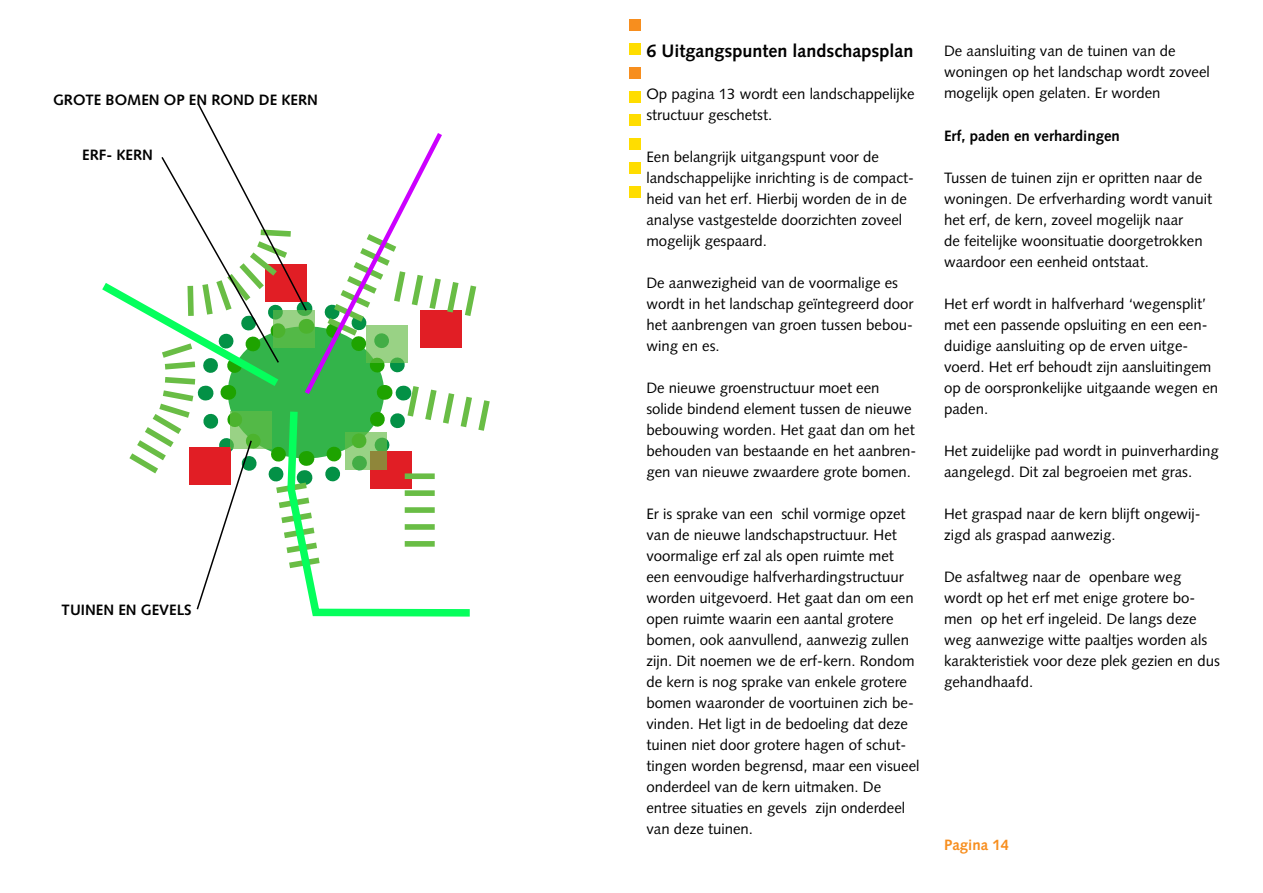
<style>
.page{position:relative;width:1263px;height:893px;background:#fff}
.page>*{position:absolute;margin:0;border:0;box-sizing:border-box;transform-origin:0 0}
.t1{font:700 18px "Syntax";color:#000}
.t2{font:15px/21px "Syntax LT Std";color:#000}
.t3{font:700 15px "Syntax";color:#000}
.t4{font:700 15px "Syntax";color:#f78e1e}
</style>
<div class="page">
<div style="left:629px;top:114px;width:12px;height:12px;background:#fd0"></div>
<div style="left:629px;top:138px;width:12px;height:12px;background:#fd0"></div>
<div style="left:629px;top:162px;width:12px;height:12px;background:#fd0"></div>
<div style="left:629px;top:186px;width:12px;height:12px;background:#fd0"></div>
<div style="left:629px;top:91px;width:12px;height:12px;background:#fd0"></div>
<div style="left:629px;top:67px;width:12px;height:12px;background:#f78e1e"></div>
<div style="left:629px;top:43px;width:12px;height:12px;background:#fd0"></div>
<div style="left:629px;top:19px;width:12px;height:12px;background:#f78e1e"></div>
<svg style="left:102px;top:104px;width:388px;height:513px"></svg>
<p class="t3" style="left:53px;top:91px;width:266px">GROTE BOMEN OP EN ROND DE KERN</p>
<p class="t3" style="left:82px;top:146px;width:72px">ERF- KERN</p>
<p class="t3" style="left:62px;top:601px;width:132px">TUINEN EN GEVELS</p>
<p class="t1" style="left:646px;top:41px;width:269px">6 Uitgangspunten landschapsplan</p>
<p class="t2" style="left:646px;top:84px;width:270px">Op pagina 13 wordt een landschappelijke structuur geschetst.</p>
<p class="t2" style="left:646px;top:147px;width:269px">Een belangrijk uitgangspunt voor de landschappelijke inrichting is de compact&shy;heid van het erf. Hierbij worden de in de analyse vastgestelde doorzichten zoveel mogelijk gespaard.</p>
<p class="t2" style="left:646px;top:273px;width:269px">De aanwezigheid van de voormalige es wordt in het landschap geïntegreerd door het aanbrengen van groen tussen bebou&shy;wing en es.</p>
<p class="t2" style="left:646px;top:378px;width:271px">De nieuwe groenstructuur moet een solide bindend element tussen de nieuwe bebouwing worden. Het gaat dan om het behouden van bestaande en het aanbren&shy;gen van nieuwe zwaardere grote bomen.</p>
<p class="t2" style="left:646px;top:504px;width:275px">Er is sprake van een schil vormige opzet van de nieuwe landschapstructuur. Het voormalige erf zal als open ruimte met een eenvoudige halfverhardingstructuur worden uitgevoerd. Het gaat dan om een open ruimte waarin een aantal grotere bomen, ook aanvullend, aanwezig zullen zijn. Dit noemen we de erf-kern. Rondom de kern is nog sprake van enkele grotere bomen waaronder de voortuinen zich be&shy;vinden. Het ligt in de bedoeling dat deze tuinen niet door grotere hagen of schut&shy;tingen worden begrensd, maar een visueel onderdeel van de kern uitmaken. De entree situaties en gevels zijn onderdeel van deze tuinen.</p>
<p class="t2" style="left:944px;top:40px;width:267px">De aansluiting van de tuinen van de woningen op het landschap wordt zoveel mogelijk open gelaten. Er worden</p>
<p class="t3" style="left:944px;top:127px;width:177px">Erf, paden en verhardingen</p>
<p class="t2" style="left:944px;top:167px;width:270px">Tussen de tuinen zijn er opritten naar de woningen. De erfverharding wordt vanuit het erf, de kern, zoveel mogelijk naar<br>de feitelijke woonsituatie doorgetrokken waardoor een eenheid ontstaat.</p>
<p class="t2" style="left:944px;top:293px;width:276px">Het erf wordt in halfverhard ‘wegensplit’ met een passende opsluiting en een een&shy;duidige aansluiting op de erven uitge&shy;voerd. Het erf behoudt zijn aansluitingem op de oorspronkelijke uitgaande wegen en paden.</p>
<p class="t2" style="left:944px;top:440px;width:276px">Het zuidelijke pad wordt in puinverharding aangelegd. Dit zal begroeien met gras.</p>
<p class="t2" style="left:944px;top:503px;width:258px">Het graspad naar de kern blijft ongewij&shy;zigd als graspad aanwezig.</p>
<p class="t2" style="left:944px;top:566px;width:277px">De asfaltweg naar de openbare weg wordt op het erf met enige grotere bo&shy;men op het erf ingeleid. De langs deze weg aanwezige witte paaltjes worden als karakteristiek voor deze plek gezien en dus gehandhaafd.</p>
<p class="t4" style="left:944px;top:836px;width:67px">Pagina 14</p>
</div>
